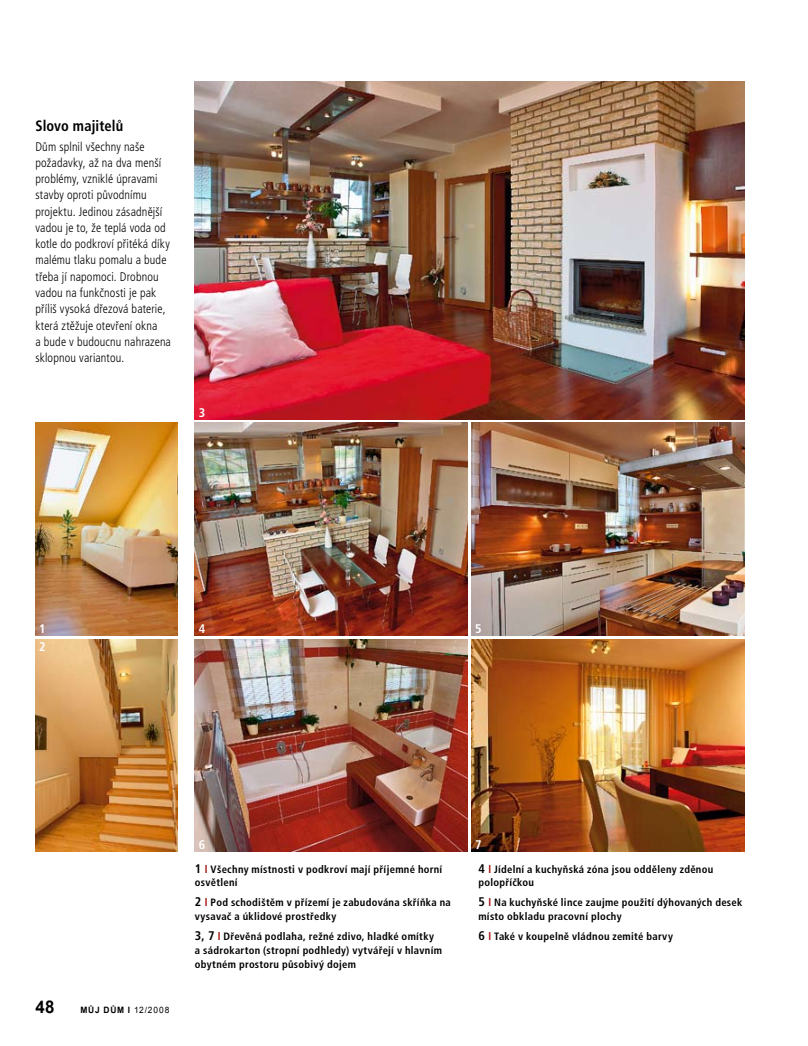
<style>
.page{position:relative;width:808px;height:1046px;background:#fff}
.page>*{position:absolute;margin:0;border:0;box-sizing:border-box;transform-origin:0 0}
.t1{font:700 17.5px "Arial";color:#000;scale:.96 1}
.t2{font:700 15px "Frutiger Condensed CE";letter-spacing:.005em;color:#000;scale:.96 1}
.t3{font:12.5px/16.2px "Frutiger Condensed CE Light";letter-spacing:.01em;color:#000;scale:.96 1}
.t4{font:700 12.5px/17.8px "Frutiger Condensed CE";color:#fff}
.t5{font:700 10.62px/13.8px "Frutiger Condensed CE";letter-spacing:.025em;color:#000}
.t6{font:700 8.75px "Arial";letter-spacing:.1em;color:#000;scale:.96 1}
.s1{font-weight:400}
.s2{font-size:12.5px}
.s3{color:#a10e0d}
</style>
<div class="page">
<img style="left:195px;top:81px;width:549px;height:338px">
<img style="left:195px;top:422px;width:273px;height:213px">
<img style="left:471px;top:422px;width:273px;height:213px">
<img style="left:195px;top:639px;width:273px;height:212px">
<img style="left:471px;top:639px;width:273px;height:212px">
<img style="left:35px;top:639px;width:142px;height:212px">
<img style="left:35px;top:422px;width:142px;height:213px">
<h2 class="t2" style="left:35px;top:117px;width:93px">Slovo majitelů</h2>
<p class="t3" style="left:35px;top:138px;width:143px">Dům splnil všechny naše požadavky, až na dva menší problémy, vzniklé úpravami stavby oproti původnímu projektu. Jedinou zásadnější vadou je to, že teplá voda od kotle do podkroví přitéká díky malému tlaku pomalu a bude třeba jí napomoci. Drobnou vadou na funkčnosti je pak příliš vysoká dřezová baterie, která ztěžuje otevření okna<br>a bude v budoucnu nahrazena sklopnou variantou.</p>
<p class="t4" style="left:199px;top:403px;width:8px">3</p>
<p class="t4" style="left:39px;top:620px;width:8px">1<br>2</p>
<p class="t4" style="left:199px;top:619px;width:8px">4</p>
<p class="t4" style="left:475px;top:620px;width:8px">5</p>
<h1 class="t1" style="left:35px;top:994px;width:21px">48</h1>
<p class="t6" style="left:80px;top:1003px;width:94px">můj dům I <span class="s1">12/2008</span></p>
<p class="t4" style="left:199px;top:836px;width:8px">6</p>
<p class="t4" style="left:475px;top:836px;width:8px">7</p>
<p class="t5" style="left:195px;top:862px;width:249px"><span class="s2">1</span> <span class="s3">l</span> Všechny místnosti v podkroví mají příjemné horní osvětlení</p>
<p class="t5" style="left:195px;top:895px;width:257px"><span class="s2">2</span> <span class="s3">l</span> Pod schodištěm v přízemí je zabudována skříňka na vysavač a úklidové prostředky</p>
<p class="t5" style="left:195px;top:929px;width:249px"><span class="s2">3, 7</span> <span class="s3">l</span> Dřevěná podlaha, režné zdivo, hladké omítky a sádrokarton (stropní podhledy) vytvářejí v hlavním obytném prostoru působivý dojem</p>
<p class="t5" style="left:478px;top:862px;width:236px"><span class="s2">4</span> <span class="s3">l</span> Jídelní a kuchyňská zóna jsou odděleny zděnou polopříčkou</p>
<p class="t5" style="left:478px;top:895px;width:266px"><span class="s2">5</span> <span class="s3">l</span> Na kuchyňské lince zaujme použití dýhovaných desek místo obkladu pracovní plochy</p>
<p class="t5" style="left:478px;top:929px;width:196px"><span class="s2">6</span> <span class="s3">l</span> Také v koupelně vládnou zemité barvy</p>
</div>
